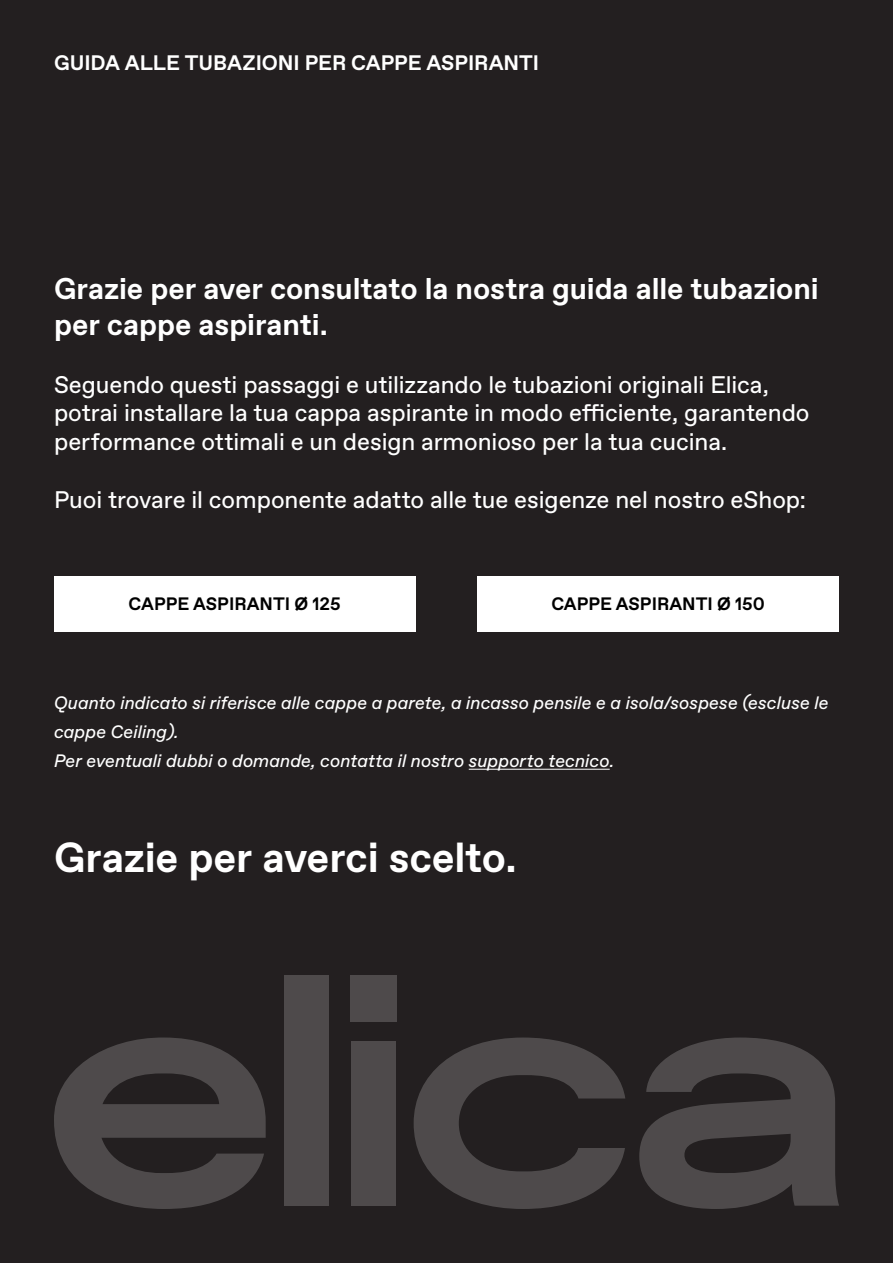
<style>
.page{position:relative;width:893px;height:1263px;background:#231f20}
.page>*{position:absolute;margin:0;border:0;box-sizing:border-box;transform-origin:0 0}
.t1{font:700 42px "Elica Favorit";letter-spacing:-.005em;color:#fff}
.t2{font:700 30px/36px "Elica Favorit";letter-spacing:-.005em;color:#fff}
.t3{font:24px "Elica Favorit";letter-spacing:-.005em;color:#fff}
.t4{font:700 21px "Elica Favorit";letter-spacing:-.005em;color:#fff}
.t5{font:italic 18px/28.8px "Elica Favorit";letter-spacing:-.005em;color:#fff}
.t6{font:700 18px "Elica Favorit";color:#000}
</style>
<div class="page">
<hr style="left:469px;top:769px;width:141px;height:1px;background:#fff">
<svg style="left:54px;top:1037px;width:212px;height:172px"></svg>
<div style="left:285px;top:975px;width:44px;height:231px;background:#4e4a4b"></div>
<div style="left:351px;top:1041px;width:45px;height:165px;background:#4e4a4b"></div>
<svg style="left:414px;top:1037px;width:211px;height:172px"></svg>
<svg style="left:639px;top:1037px;width:200px;height:172px"></svg>
<div style="left:350px;top:975px;width:47px;height:46px;background:#4e4a4b"></div>
<div style="left:54px;top:576px;width:362px;height:55px;background:#fff"></div>
<div style="left:477px;top:576px;width:362px;height:55px;background:#fff"></div>
<p class="t4" style="left:54px;top:48px;width:487px">GUIDA ALLE TUBAZIONI PER CAPPE ASPIRANTI</p>
<p class="t2" style="left:54px;top:270px;width:766px">Grazie per aver consultato la nostra guida alle tubazioni per cappe aspiranti.</p>
<p class="t3" style="left:54px;top:368px;width:716px">Seguendo questi passaggi e utilizzando le tubazioni originali Elica,</p>
<p class="t3" style="left:54px;top:397px;width:757px">potrai installare la tua cappa aspirante in modo efficiente, garantendo</p>
<p class="t3" style="left:54px;top:426px;width:675px">performance ottimali e un design armonioso per la tua cucina.</p>
<p class="t3" style="left:54px;top:483px;width:753px">Puoi trovare il componente adatto alle tue esigenze nel nostro eShop:</p>
<p class="t6" style="left:129px;top:592px;width:214px">CAPPE ASPIRANTI Ø 125</p>
<p class="t6" style="left:551px;top:592px;width:215px">CAPPE ASPIRANTI Ø 150</p>
<p class="t5" style="left:54px;top:688px;width:776px">Quanto indicato si riferisce alle cappe a parete, a incasso pensile e a isola/sospese (escluse le cappe Ceiling).</p>
<p class="t5" style="left:54px;top:746px;width:562px">Per eventuali dubbi o domande, contatta il nostro supporto tecnico.</p>
<p class="t1" style="left:54px;top:829px;width:464px">Grazie per averci scelto.</p>
</div>
